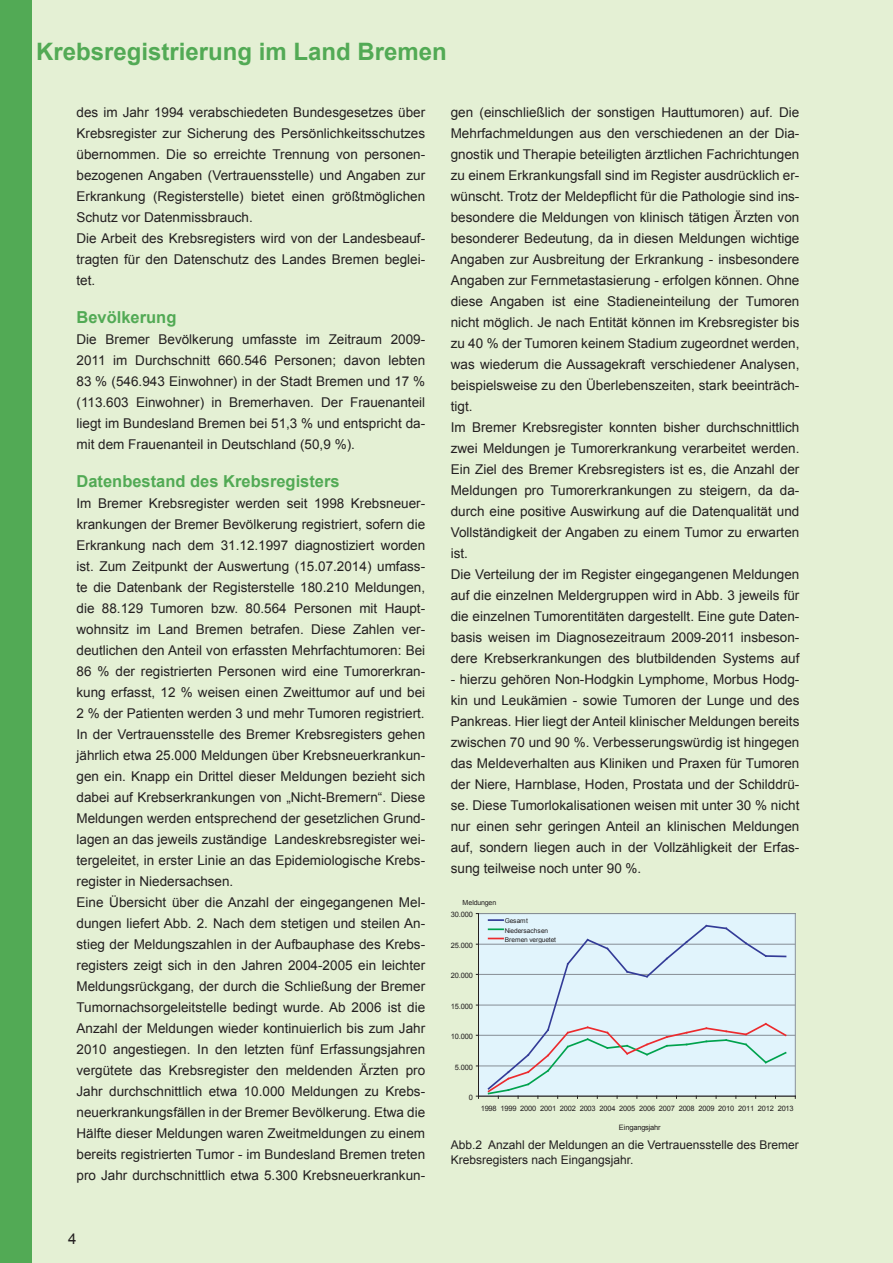
<style>
.page{position:relative;width:893px;height:1263px;background:#fff}
.page>*{position:absolute;margin:0;border:0;box-sizing:border-box;transform-origin:0 0}
.t1{font:700 24px "Arial";color:#52aa55}
.t2{font:700 16.5px "Arial";color:#52aa55}
.t3{font:15px "Arial";color:#231f20}
.t4{font:13.5px/21px "Arial";color:#231f20}
.t5{font:12px/15px "Arial";color:#231f20}
.t6{font:7.5px "Arial";letter-spacing:-.025em;color:#231f20}
.t7{font:7.05px "Arial";letter-spacing:-.005em;color:#231f20}
.t8{font:6.6px/9.1px "Arial";letter-spacing:-.02em;color:#231f20}
</style>
<div class="page">
<div style="left:0;top:0;width:32px;height:1263px;background:#52aa55"></div>
<div style="left:77px;top:0;width:816px;height:1263px;background:#e4f0d4"></div>
<div style="left:32px;top:0;width:45px;height:1263px;background:#e4f0d4"></div>
<svg style="left:476px;top:913px;width:320px;height:186px;background:#d6e8ef"></svg>
<h1 class="t1" style="left:36px;top:35px;width:412px">Krebsregistrierung im Land Bremen</h1>
<p class="t4" style="left:77px;top:102px;width:350px">des im Jahr 1994 verabschiedeten Bundesgesetzes über Krebsregister zur Sicherung des Persönlichkeitsschutzes übernommen. Die so erreichte Trennung von personen&shy;bezogenen Angaben (Vertrauensstelle) und Angaben zur Erkrankung (Registerstelle) bietet einen größtmöglichen Schutz vor Datenmissbrauch.<br>Die Arbeit des Krebsregisters wird von der Landesbeauf&shy;tragten für den Datenschutz des Landes Bremen beglei&shy;tet.</p>
<p class="t2" style="left:77px;top:306px;width:101px">Bevölkerung</p>
<p class="t4" style="left:77px;top:329px;width:350px;text-align:justify">Die Bremer Bevölkerung umfasste im Zeitraum 2009- 2011 im Durchschnitt 660.546 Personen; davon lebten 83 % (546.943 Einwohner) in der Stadt Bremen und 17 % (113.603 Einwohner) in Bremerhaven. Der Frauenanteil liegt im Bundesland Bremen bei 51,3 % und entspricht da&shy;mit dem Frauenanteil in Deutschland (50,9 %).</p>
<p class="t2" style="left:77px;top:470px;width:265px">Datenbestand des Krebsregisters</p>
<p class="t4" style="left:77px;top:493px;width:350px">Im Bremer Krebsregister werden seit 1998 Krebsneuer&shy;krankungen der Bremer Bevölkerung registriert, sofern die Erkrankung nach dem 31.12.1997 diagnostiziert worden ist. Zum Zeitpunkt der Auswertung (15.07.2014) umfass&shy;te die Datenbank der Registerstelle 180.210 Meldungen, die 88.129 Tumoren bzw. 80.564 Personen mit Haupt&shy;wohnsitz im Land Bremen betrafen. Diese Zahlen ver&shy;deutlichen den Anteil von erfassten Mehrfachtumoren: Bei 86 % der registrierten Personen wird eine Tumorerkran&shy;kung erfasst, 12 % weisen einen Zweittumor auf und bei 2 % der Patienten werden 3 und mehr Tumoren registriert.<br>In der Vertrauensstelle des Bremer Krebsregisters gehen jährlich etwa 25.000 Meldungen über Krebsneuerkrankun&shy;gen ein. Knapp ein Drittel dieser Meldungen bezieht sich dabei auf Krebserkrankungen von „Nicht-Bremern“. Diese Meldungen werden entsprechend der gesetzlichen Grund&shy;lagen an das jeweils zuständige Landeskrebsregister wei&shy;tergeleitet, in erster Linie an das Epidemiologische Krebs&shy;register in Niedersachsen.<br>Eine Übersicht über die Anzahl der eingegangenen Mel&shy;dungen liefert Abb. 2. Nach dem stetigen und steilen An&shy;stieg der Meldungszahlen in der Aufbauphase des Krebs&shy;registers zeigt sich in den Jahren 2004-2005 ein leichter Meldungsrückgang, der durch die Schließung der Bremer Tumornachsorgeleitstelle bedingt wurde. Ab 2006 ist die Anzahl der Meldungen wieder kontinuierlich bis zum Jahr 2010 angestiegen. In den letzten fünf Erfassungsjahren vergütete das Krebsregister den meldenden Ärzten pro Jahr durchschnittlich etwa 10.000 Meldungen zu Krebs&shy;neuerkrankungsfällen in der Bremer Bevölkerung. Etwa die Hälfte dieser Meldungen waren Zweitmeldungen zu einem bereits registrierten Tumor - im Bundesland Bremen treten pro Jahr durchschnittlich etwa 5.300 Krebsneuerkrankun-</p>
<p class="t3" style="left:68px;top:1228px;width:10px">4</p>
<p class="t4" style="left:451px;top:102px;width:350px">gen (einschließlich der sonstigen Hauttumoren) auf. Die Mehrfachmeldungen aus den verschiedenen an der Dia&shy;gnostik und Therapie beteiligten ärztlichen Fachrichtungen zu einem Erkrankungsfall sind im Register ausdrücklich er&shy;wünscht. Trotz der Meldepflicht für die Pathologie sind ins&shy;besondere die Meldungen von klinisch tätigen Ärzten von besonderer Bedeutung, da in diesen Meldungen wichtige Angaben zur Ausbreitung der Erkrankung - insbesondere Angaben zur Fernmetastasierung - erfolgen können. Ohne diese Angaben ist eine Stadieneinteilung der Tumoren nicht möglich. Je nach Entität können im Krebsregister bis zu 40 % der Tumoren keinem Stadium zugeordnet werden, was wiederum die Aussagekraft verschiedener Analysen, beispielsweise zu den Überlebenszeiten, stark beeinträch&shy;tigt.<br>Im Bremer Krebsregister konnten bisher durchschnittlich zwei Meldungen je Tumorerkrankung verarbeitet werden.<br>Ein Ziel des Bremer Krebsregisters ist es, die Anzahl der Meldungen pro Tumorerkrankungen zu steigern, da da&shy;durch eine positive Auswirkung auf die Datenqualität und Vollständigkeit der Angaben zu einem Tumor zu erwarten ist.<br>Die Verteilung der im Register eingegangenen Meldungen auf die einzelnen Meldergruppen wird in Abb. 3 jeweils für die einzelnen Tumorentitäten dargestellt. Eine gute Daten&shy;basis weisen im Diagnosezeitraum 2009-2011 insbeson&shy;dere Krebserkrankungen des blutbildenden Systems auf</p>
<p class="t4" style="left:451px;top:669px;width:350px;text-align:justify">- hierzu gehören Non-Hodgkin Lymphome, Morbus Hodg&shy;kin und Leukämien - sowie Tumoren der Lunge und des Pankreas. Hier liegt der Anteil klinischer Meldungen bereits zwischen 70 und 90 %. Verbesserungswürdig ist hingegen das Meldeverhalten aus Kliniken und Praxen für Tumoren der Niere, Harnblase, Hoden, Prostata und der Schilddrü&shy;se. Diese Tumorlokalisationen weisen mit unter 30 % nicht nur einen sehr geringen Anteil an klinischen Meldungen auf, sondern liegen auch in der Vollzähligkeit der Erfas&shy;sung teilweise noch unter 90 %.</p>
<p class="t7" style="left:463px;top:897px;width:35px">Meldungen</p>
<p class="t6" style="left:451px;top:909px;width:24px">30.000</p>
<p class="t6" style="left:451px;top:940px;width:24px">25.000</p>
<p class="t8" style="left:505px;top:916px;width:53px">Gesamt<br>Niedersachsen<br>Bremen verguetet</p>
<p class="t6" style="left:451px;top:970px;width:24px">20.000</p>
<p class="t6" style="left:451px;top:1001px;width:24px">15.000</p>
<p class="t6" style="left:451px;top:1031px;width:24px">10.000</p>
<p class="t6" style="left:455px;top:1062px;width:20px">5.000</p>
<p class="t6" style="left:469px;top:1092px;width:6px">0</p>
<p class="t6" style="left:481px;top:1103px;width:315px">1998 1999 2000 2001 2002 2003 2004 2005 2006 2007 2008 2009 2010 2011 2012 2013</p>
<p class="t6" style="left:619px;top:1122px;width:43px">Eingangsjahr</p>
<p class="t5" style="left:451px;top:1137px;width:350px">Abb.2 Anzahl der Meldungen an die Vertrauensstelle des Bremer<br>Krebsregisters nach Eingangsjahr.</p>
</div>
